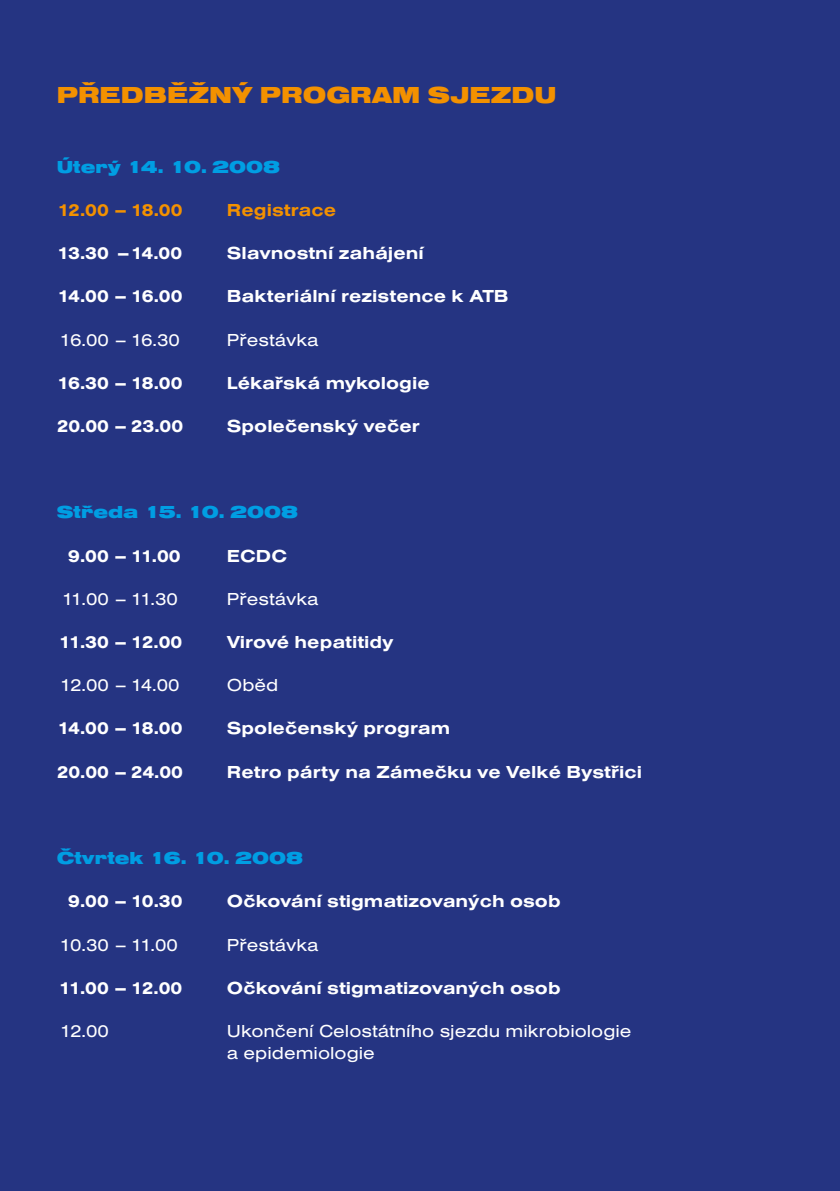
<style>
.page{position:relative;width:840px;height:1191px;background:#fff}
.page>*{position:absolute;margin:0;border:0;box-sizing:border-box;transform-origin:0 0}
.t1{font:900 expanded 24px "Nimbus San TCE";color:#f39100}
.t2{font:700 expanded 18px "Nimbus San TCE";color:#fff}
.t3{font:expanded 18px/21.6px "Nimbus San TCE";color:#fff}
.t4{font:900 expanded 18px "Nimbus San TCE";color:#009ee3}
.t5{font:700 expanded 18px "Nimbus San TCE";color:#f39100}
</style>
<div class="page">
<div style="left:0;top:0;width:839px;height:1191px;background:#253482"></div>
<h1 class="t1" style="left:57px;top:82px;width:501px">PŘEDBĚŽNÝ PROGRAM SJEZDU</h1>
<p class="t4" style="left:57px;top:157px;width:225px">Úterý 14. 10. 2008</p>
<p class="t5" style="left:57px;top:200px;width:126px">12.00 – 18.00</p>
<p class="t5" style="left:227px;top:200px;width:111px">Registrace</p>
<p class="t2" style="left:57px;top:243px;width:126px">13.30 – 14.00</p>
<p class="t2" style="left:227px;top:243px;width:198px">Slavnostní zahájení</p>
<p class="t2" style="left:57px;top:286px;width:126px">14.00 – 16.00</p>
<p class="t2" style="left:227px;top:286px;width:283px">Bakteriální rezistence k ATB</p>
<p class="t3" style="left:60px;top:329px;width:122px">16.00 – 16.30</p>
<p class="t3" style="left:227px;top:329px;width:93px">Přestávka</p>
<p class="t2" style="left:57px;top:373px;width:127px">16.30 – 18.00</p>
<p class="t2" style="left:227px;top:373px;width:204px">Lékařská mykologie</p>
<p class="t2" style="left:57px;top:416px;width:128px">20.00 – 23.00</p>
<p class="t2" style="left:227px;top:416px;width:194px">Společenský večer</p>
<p class="t4" style="left:57px;top:502px;width:243px">Středa 15. 10. 2008</p>
<p class="t2" style="left:68px;top:545px;width:114px">9.00 – 11.00</p>
<p class="t2" style="left:227px;top:545px;width:62px">ECDC</p>
<p class="t3" style="left:62px;top:588px;width:118px">11.00 – 11.30</p>
<p class="t3" style="left:227px;top:588px;width:93px">Přestávka</p>
<p class="t2" style="left:59px;top:632px;width:125px">11.30 – 12.00</p>
<p class="t2" style="left:227px;top:632px;width:168px">Virové hepatitidy</p>
<p class="t3" style="left:60px;top:674px;width:121px">12.00 – 14.00</p>
<p class="t3" style="left:227px;top:674px;width:53px">Oběd</p>
<p class="t2" style="left:57px;top:718px;width:126px">14.00 – 18.00</p>
<p class="t2" style="left:227px;top:718px;width:225px">Společenský program</p>
<p class="t2" style="left:57px;top:761px;width:128px">20.00 – 24.00</p>
<p class="t2" style="left:227px;top:761px;width:416px">Retro párty na Zámečku ve Velké Bystřici</p>
<p class="t4" style="left:57px;top:848px;width:248px">Čtvrtek 16. 10. 2008</p>
<p class="t2" style="left:68px;top:891px;width:116px">9.00 – 10.30</p>
<p class="t2" style="left:227px;top:891px;width:335px">Očkování stigmatizovaných osob</p>
<p class="t3" style="left:60px;top:933px;width:120px">10.30 – 11.00</p>
<p class="t3" style="left:227px;top:933px;width:93px">Přestávka</p>
<p class="t2" style="left:59px;top:977px;width:125px">11.00 – 12.00</p>
<p class="t2" style="left:227px;top:977px;width:335px">Očkování stigmatizovaných osob</p>
<p class="t3" style="left:60px;top:1020px;width:50px">12.00</p>
<p class="t3" style="left:227px;top:1020px;width:406px">Ukončení Celostátního sjezdu mikrobiologie a epidemiologie</p>
</div>
